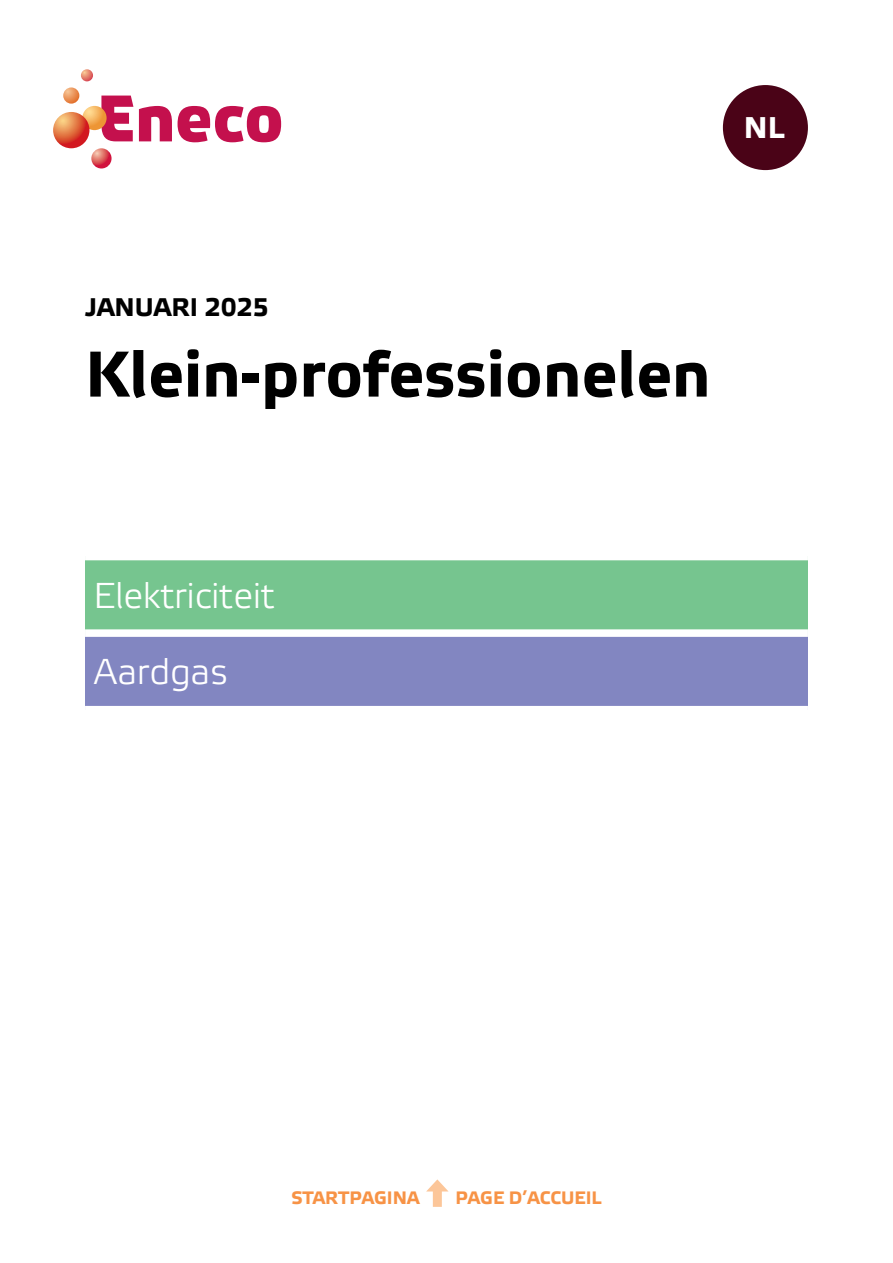
<style>
.page{position:relative;width:893px;height:1263px;background:#fff}
.page>*{position:absolute;margin:0;border:0;box-sizing:border-box;transform-origin:0 0}
.t1{font:700 64.5px "Etelka Text";color:#000}
.t2{font:300 36px/76.5px "Etelka";color:#fff}
.t3{font:700 30px "Etelka Text";color:#fff}
.t4{font:700 25.5px "Etelka Text";color:#000}
.t5{font:700 18px "Etelka Text";color:#f79346}
</style>
<div class="page">
<svg style="left:101px;top:96px;width:180px;height:46px"></svg>
<svg style="left:82px;top:106px;width:25px;height:24px"></svg>
<svg style="left:53px;top:112px;width:36px;height:36px"></svg>
<svg style="left:91px;top:148px;width:21px;height:20px"></svg>
<svg style="left:81px;top:69px;width:12px;height:12px"></svg>
<svg style="left:63px;top:87px;width:16px;height:17px"></svg>
<div style="left:433px;top:1187px;width:9px;height:20px;background:#fcc699"></div>
<svg style="left:427px;top:1179px;width:21px;height:12px"></svg>
<div style="left:85px;top:557px;width:723px;height:76px;background:#76c58f"></div>
<div style="left:85px;top:633px;width:723px;height:77px;background:#8286c1"></div>
<div style="left:85px;top:553px;width:723px;height:7px;background:#fff"></div>
<div style="left:85px;top:629px;width:723px;height:8px;background:#fff"></div>
<div style="left:85px;top:706px;width:723px;height:7px;background:#fff"></div>
<div style="left:723px;top:85px;width:85px;height:85px;background:#4a0317;border-radius:50%"></div>
<h3 class="t3" style="left:744px;top:109px;width:42px">NL</h3>
<h3 class="t4" style="left:85px;top:291px;width:185px">JANUARI 2025</h3>
<h1 class="t1" style="left:85px;top:334px;width:627px">Klein-professionelen</h1>
<h2 class="t2" style="left:94px;top:558px;width:183px">Elektriciteit<br>Aardgas</h2>
<p class="t5" style="left:291px;top:1186px;width:130px">STARTPAGINA</p>
<p class="t5" style="left:456px;top:1186px;width:147px">PAGE D’ACCUEIL</p>
</div>
